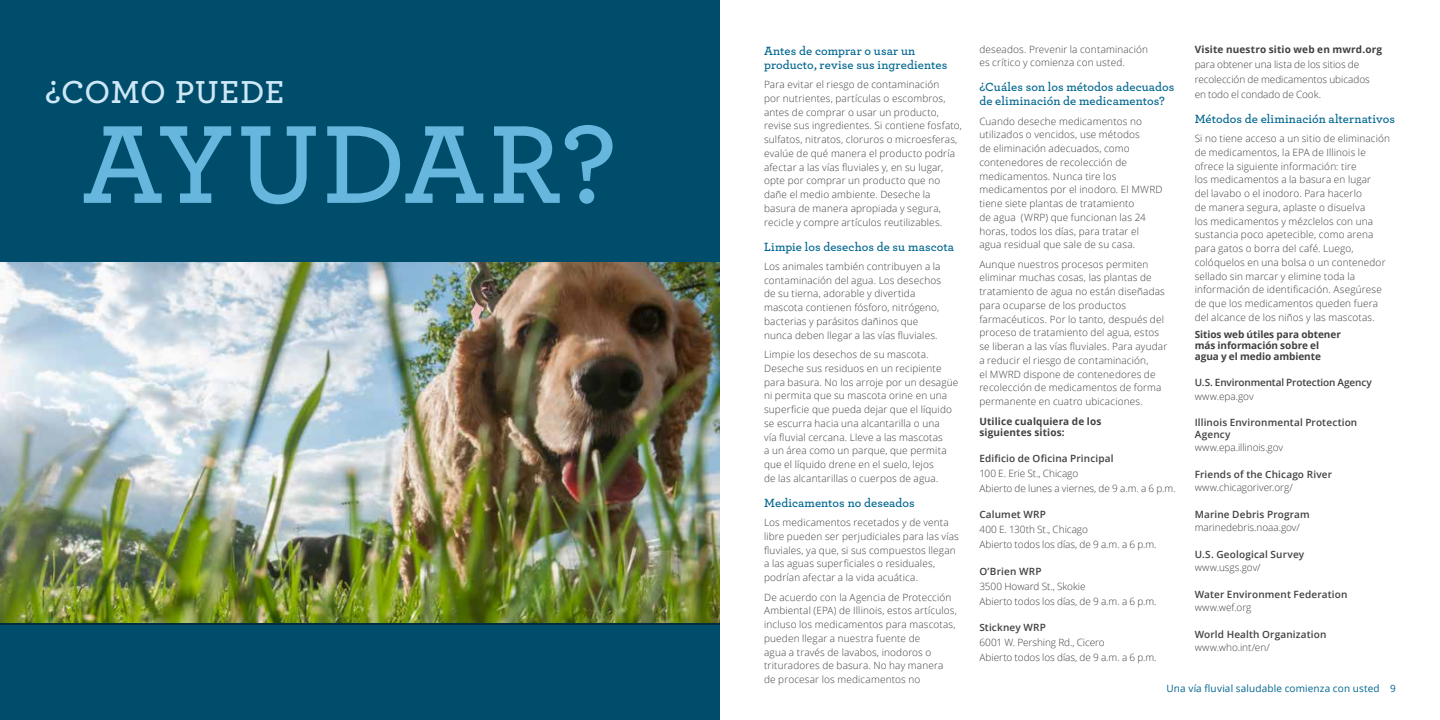
<style>
.page{position:relative;width:1440px;height:720px;background:#fff}
.page>*{position:absolute;margin:0;border:0;box-sizing:border-box;transform-origin:0 0}
.t1{font:600 116.38px "Archer";letter-spacing:.025em;color:#67b6dd}
.t2{font:600 33.38px "Archer";letter-spacing:.01em;color:#cee8f7}
.t3{font:600 12.5px/13.8px "Archer";letter-spacing:.005em;color:#00668f}
.t4{font:300 10px/13.8px "Open Sans";letter-spacing:.015em;color:#414042}
.t5{font:300 10px/15px "Open Sans";letter-spacing:-.005em;color:#414042}
.t6{font:600 10px/11.2px "Open Sans";letter-spacing:.015em;color:#414042}
.t7{font:700 10px/11.2px "Open Sans";letter-spacing:.005em;color:#414042}
.t8{font:10px "Open Sans";letter-spacing:.015em;color:#00668f}
.t9{font:600 10px "Open Sans";letter-spacing:-.015em;color:#414042}
</style>
<div class="page">
<div style="left:0;top:0;width:720px;height:720px;background:#004d6b"></div>
<img style="left:0;top:263px;width:720px;height:360px">
<h2 class="t2" style="left:45px;top:67px;width:241px">¿COMO PUEDE</h2>
<h1 class="t1" style="left:82px;top:77px;width:536px">AYUDAR?</h1>
<p class="t3" style="left:764px;top:43px;width:185px">Antes de comprar o usar un producto, revise sus ingredientes</p>
<p class="t4" style="left:764px;top:77px;width:199px">Para evitar el riesgo de contaminación<br>por nutrientes, partículas o escombros, antes de comprar o usar un producto, revise sus ingredientes. Si contiene fosfato, sulfatos, nitratos, cloruros o microesferas, evalúe de qué manera el producto podría afectar a las vías fluviales y, en su lugar, opte por comprar un producto que no dañe el medio ambiente. Deseche la basura de manera apropiada y segura, recicle y compre artículos reutilizables.</p>
<p class="t3" style="left:764px;top:239px;width:192px">Limpie los desechos de su mascota</p>
<p class="t4" style="left:764px;top:259px;width:179px">Los animales también contribuyen a la contaminación del agua. Los desechos de su tierna, adorable y divertida mascota contienen fósforo, nitrógeno, bacterias y parásitos dañinos que nunca deben llegar a las vías fluviales.</p>
<p class="t4" style="left:764px;top:347px;width:196px">Limpie los desechos de su mascota.<br>Deseche sus residuos en un recipiente para basura. No los arroje por un desagüe ni permita que su mascota orine en una superficie que pueda dejar que el líquido se escurra hacia una alcantarilla o una<br>vía fluvial cercana. Lleve a las mascotas<br>a un área como un parque, que permita que el líquido drene en el suelo, lejos<br>de las alcantarillas o cuerpos de agua.</p>
<p class="t3" style="left:764px;top:495px;width:152px">Medicamentos no deseados</p>
<p class="t4" style="left:764px;top:515px;width:196px">Los medicamentos recetados y de venta libre pueden ser perjudiciales para las vías fluviales, ya que, si sus compuestos llegan a las aguas superficiales o residuales, podrían afectar a la vida acuática.</p>
<p class="t4" style="left:764px;top:590px;width:194px">De acuerdo con la Agencia de Protección Ambiental (EPA) de Illinois, estos artículos, incluso los medicamentos para mascotas, pueden llegar a nuestra fuente de<br>agua a través de lavabos, inodoros o trituradores de basura. No hay manera de procesar los medicamentos no</p>
<p class="t4" style="left:979px;top:42px;width:170px">deseados. Prevenir la contaminación es crítico y comienza con usted.</p>
<p class="t3" style="left:979px;top:80px;width:197px">¿Cuáles son los métodos adecuados de eliminación de medicamentos?</p>
<p class="t4" style="left:979px;top:114px;width:185px">Cuando deseche medicamentos no utilizados o vencidos, use métodos<br>de eliminación adecuados, como contenedores de recolección de medicamentos. Nunca tire los medicamentos por el inodoro. El MWRD tiene siete plantas de tratamiento<br>de agua (WRP) que funcionan las 24 horas, todos los días, para tratar el agua residual que sale de su casa.</p>
<p class="t4" style="left:979px;top:257px;width:189px">Aunque nuestros procesos permiten eliminar muchas cosas, las plantas de tratamiento de agua no están diseñadas para ocuparse de los productos farmacéuticos. Por lo tanto, después del proceso de tratamiento del agua, estos se liberan a las vías fluviales. Para ayudar a reducir el riesgo de contaminación,<br>el MWRD dispone de contenedores de recolección de medicamentos de forma permanente en cuatro ubicaciones.</p>
<p class="t7" style="left:979px;top:415px;width:124px">Utilice cualquiera de los siguientes sitios:</p>
<p class="t6" style="left:979px;top:453px;width:136px">Edificio de Oficina Principal</p>
<p class="t5" style="left:979px;top:466px;width:198px">100 E. Erie St., Chicago<br>Abierto de lunes a viernes, de 9 a.m. a 6 p.m.</p>
<p class="t6" style="left:979px;top:509px;width:68px">Calumet WRP</p>
<p class="t5" style="left:979px;top:522px;width:179px">400 E. 130th St., Chicago<br>Abierto todos los días, de 9 a.m. a 6 p.m.</p>
<p class="t6" style="left:979px;top:565px;width:64px">O’Brien WRP</p>
<p class="t5" style="left:979px;top:578px;width:179px">3500 Howard St., Skokie<br>Abierto todos los días, de 9 a.m. a 6 p.m.</p>
<p class="t6" style="left:979px;top:621px;width:68px">Stickney WRP</p>
<p class="t5" style="left:979px;top:634px;width:179px">6001 W. Pershing Rd., Cicero<br>Abierto todos los días, de 9 a.m. a 6 p.m.</p>
<p class="t7" style="left:1195px;top:43px;width:189px">Visite nuestro sitio web en mwrd.org</p>
<p class="t5" style="left:1195px;top:56px;width:177px">para obtener una lista de los sitios de recolección de medicamentos ubicados en todo el condado de Cook.</p>
<p class="t3" style="left:1195px;top:111px;width:202px">Métodos de eliminación alternativos</p>
<p class="t4" style="left:1195px;top:131px;width:197px">Si no tiene acceso a un sitio de eliminación de medicamentos, la EPA de Illinois le ofrece la siguiente información: tire<br>los medicamentos a la basura en lugar<br>del lavabo o el inodoro. Para hacerlo<br>de manera segura, aplaste o disuelva<br>los medicamentos y mézclelos con una sustancia poco apetecible, como arena para gatos o borra del café. Luego, colóquelos en una bolsa o un contenedor sellado sin marcar y elimine toda la información de identificación. Asegúrese de que los medicamentos queden fuera del alcance de los niños y las mascotas.</p>
<p class="t7" style="left:1195px;top:328px;width:148px">Sitios web útiles para obtener más información sobre el agua y el medio ambiente</p>
<p class="t9" style="left:1195px;top:376px;width:179px">U.S. Environmental Protection Agency</p>
<p class="t4" style="left:1195px;top:389px;width:60px">www.epa.gov</p>
<p class="t6" style="left:1195px;top:417px;width:164px">Illinois Environmental Protection<br>Agency</p>
<p class="t5" style="left:1195px;top:440px;width:90px">www.epa.illinois.gov</p>
<p class="t6" style="left:1195px;top:468px;width:139px">Friends of the Chicago River</p>
<p class="t5" style="left:1195px;top:480px;width:100px">www.chicagoriver.org/</p>
<p class="t6" style="left:1195px;top:508px;width:116px">Marine Debris Program</p>
<p class="t5" style="left:1195px;top:520px;width:107px">marinedebris.noaa.gov/</p>
<p class="t6" style="left:1195px;top:548px;width:111px">U.S. Geological Survey</p>
<p class="t5" style="left:1195px;top:560px;width:67px">www.usgs.gov/</p>
<p class="t6" style="left:1195px;top:588px;width:154px">Water Environment Federation</p>
<p class="t5" style="left:1195px;top:600px;width:58px">www.wef.org</p>
<p class="t6" style="left:1195px;top:628px;width:133px">World Health Organization</p>
<p class="t5" style="left:1195px;top:640px;width:77px">www.who.int/en/</p>
<p class="t8" style="left:1167px;top:682px;width:231px">Una vía fluvial saludable comienza con usted 9</p>
</div>
